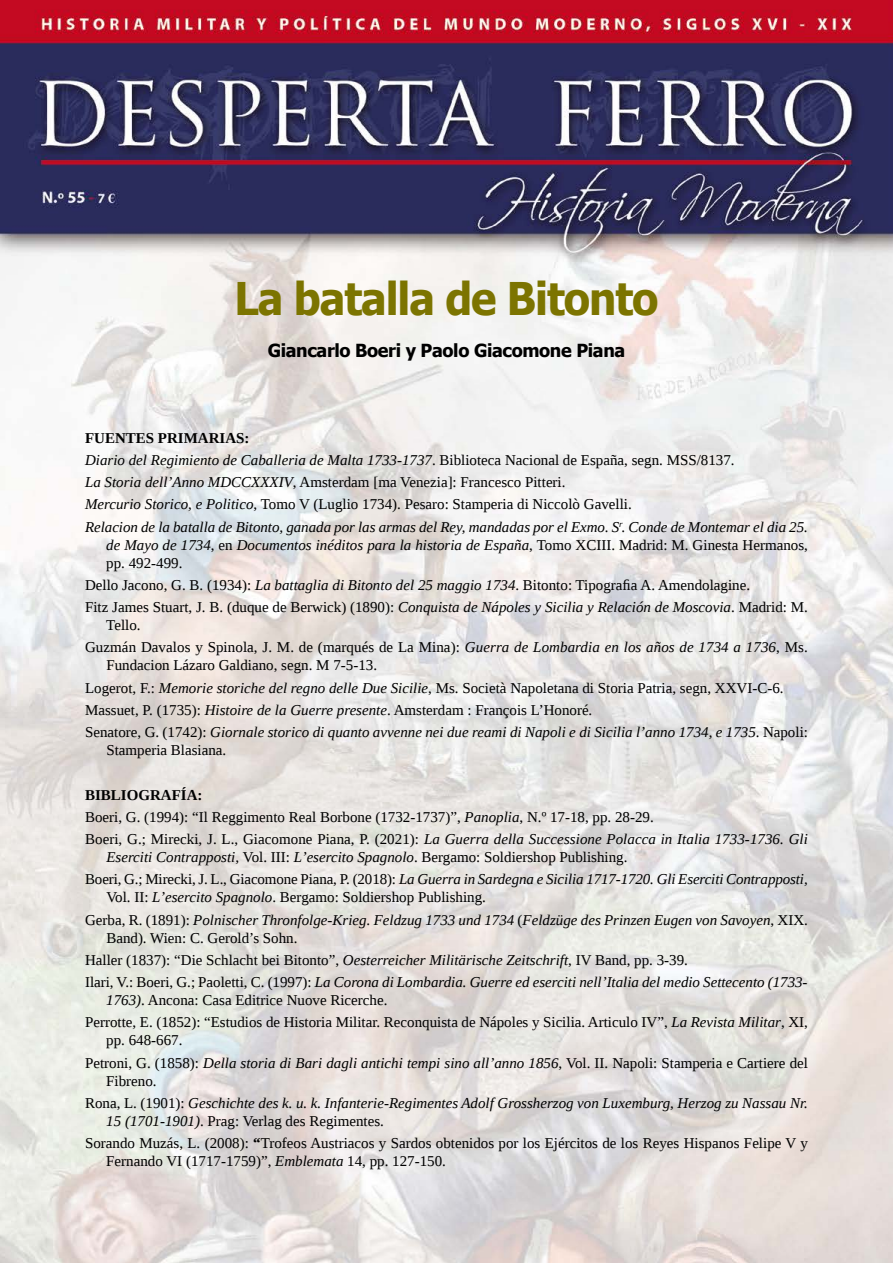
<style>
.page{position:relative;width:893px;height:1263px;background:#fff}
.page>*{position:absolute;margin:0;border:0;box-sizing:border-box;transform-origin:0 0}
.t1{font:700 45px "Tahoma";letter-spacing:-.025em;color:#7c7400;scale:.95 1}
.t2{font:700 18px "Tahoma";letter-spacing:-.02em;color:#000}
.t3{font:15px/22.2px "Liberation Serif";color:#000}
.t4{font:italic 15px/22.2px "Liberation Serif";color:#000}
.s1{font-weight:700;font-style:normal}
.s2{font-style:normal}
.s3{font-style:italic}
.s4{font-weight:700}
</style>
<div class="page">
<img style="left:0;top:0;width:893px;height:1263px">
<h1 class="t1" style="left:235px;top:267px;width:448px">La batalla de Bitonto</h1>
<p class="t2" style="left:268px;top:337px;width:359px">Giancarlo Boeri y Paolo Giacomone Piana</p>
<p class="t4" style="left:85px;top:426px;width:724px"><span class="s1">FUENTES PRIMARIAS:<br></span>Diario del Regimiento de Caballeria de Malta 1733-1737<span class="s2">. Biblioteca Nacional de España, segn. MSS/8137.<br></span>La Storia dell’Anno MDCCXXXIV<span class="s2">, Amsterdam [ma Venezia]: Francesco Pitteri.<br></span>Mercurio Storico, e Politico<span class="s2">, Tomo V (Luglio 1734). Pesaro: Stamperia di Niccolò Gavelli.<br></span>Relacion de la batalla de Bitonto, ganada por las armas del Rey, mandadas por el Exmo. S<sup>r</sup>. Conde de Montemar el dia 25.</p>
<p class="t4" style="left:106px;top:535px;width:703px;line-height:18px">de Mayo de 1734<span class="s2">, en</span> Documentos inéditos para la historia de España<span class="s2">, Tomo XCIII. Madrid: M. Ginesta Hermanos, pp. 492-499.</span></p>
<p class="t3" style="left:85px;top:574px;width:724px">Dello Jacono, G. B. (1934): <span class="s3">La battaglia di Bitonto del 25 maggio 1734</span>. Bitonto: Tipografia A. Amendolagine.<br>Fitz James Stuart, J. B. (duque de Berwick) (1890): <span class="s3">Conquista de Nápoles y Sicilia y Relación de Moscovia</span>. Madrid: M.</p>
<p class="t3" style="left:85px;top:614px;width:724px;text-indent:21px">Tello.<br>Guzmán Davalos y Spinola, J. M. de (marqués de La Mina): <span class="s3">Guerra de Lombardia en los años de 1734 a 1736</span>, Ms.</p>
<p class="t3" style="left:85px;top:654px;width:724px;text-indent:21px">Fundacion Lázaro Galdiano, segn. M 7-5-13.<br>Logerot, F.: <span class="s3">Memorie storiche del regno delle Due Sicilie</span>, Ms. Società Napoletana di Storia Patria, segn, XXVI-C-6.<br>Massuet, P. (1735): <span class="s3">Histoire de la Guerre presente</span>. Amsterdam : François L’Honoré.<br>Senatore, G. (1742): <span class="s3">Giornale storico di quanto avvenne nei due reami di Napoli e di Sicilia l’anno 1734, e 1735</span>. Napoli:</p>
<p class="t3" style="left:106px;top:739px;width:121px">Stamperia Blasiana.</p>
<p class="t3" style="left:85px;top:783px;width:724px"><span class="s4">BIBLIOGRAFÍA:<br></span>Boeri, G. (1994): “Il Reggimento Real Borbone (1732-1737)”, <span class="s3">Panoplia</span>, N.º 17-18, pp. 28-29.<br>Boeri, G.; Mirecki, J. L., Giacomone Piana, P. (2021): <span class="s3">La Guerra della Successione Polacca in Italia 1733-1736. Gli</span></p>
<p class="t4" style="left:85px;top:846px;width:724px;text-indent:21px">Eserciti Contrapposti, <span class="s2">Vol. III:</span> L’esercito Spagnolo<span class="s2">. Bergamo: Soldiershop Publishing.<br>Boeri, G.; Mirecki, J. L., Giacomone Piana, P. (2018):</span> La Guerra in Sardegna e Sicilia 1717-1720. Gli Eserciti Contrapposti,</p>
<p class="t4" style="left:85px;top:886px;width:724px;text-indent:21px"><span class="s2">Vol. II:</span> L’esercito Spagnolo<span class="s2">. Bergamo: Soldiershop Publishing.<br>Gerba, R. (1891):</span> Polnischer Thronfolge-Krieg. Feldzug 1733 und 1734 <span class="s2">(</span>Feldzüge des Prinzen Eugen von Savoyen<span class="s2">, XIX.</span></p>
<p class="t3" style="left:85px;top:926px;width:724px;text-indent:21px">Band). Wien: C. Gerold’s Sohn.<br>Haller (1837): “Die Schlacht bei Bitonto”, <span class="s3">Oesterreicher Militärische Zeitschrift</span>, IV Band, pp. 3-39.<br>Ilari, V.: Boeri, G.; Paoletti, C. (1997): <span class="s3">La Corona di Lombardia. Guerre ed eserciti nell’Italia del medio Settecento (1733-</span></p>
<p class="t3" style="left:85px;top:989px;width:724px;text-indent:21px"><span class="s3">1763)</span>. Ancona: Casa Editrice Nuove Ricerche.<br>Perrotte, E. (1852): “Estudios de Historia Militar. Reconquista de Nápoles y Sicilia. Articulo IV”, <span class="s3">La Revista Militar</span>, XI,</p>
<p class="t3" style="left:85px;top:1029px;width:724px;text-indent:21px">pp. 648-667.<br>Petroni, G. (1858): <span class="s3">Della storia di Bari dagli antichi tempi sino all’anno 1856</span>, Vol. II. Napoli: Stamperia e Cartiere del</p>
<p class="t4" style="left:85px;top:1069px;width:724px;text-indent:21px"><span class="s2">Fibreno.<br>Rona, L. (1901):</span> Geschichte des k. u. k. Infanterie-Regimentes Adolf Grossherzog von Luxemburg, Herzog zu Nassau Nr.</p>
<p class="t3" style="left:85px;top:1110px;width:724px;text-indent:21px"><span class="s3">15 (1701-1901)</span>. Prag: Verlag des Regimentes.<br>Sorando Muzás, L. (2008): <span class="s4">“</span>Trofeos Austriacos y Sardos obtenidos por los Ejércitos de los Reyes Hispanos Felipe V y</p>
<p class="t3" style="left:106px;top:1150px;width:341px">Fernando VI (1717-1759)”, <span class="s3">Emblemata</span> 14, pp. 127-150.</p>
</div>
